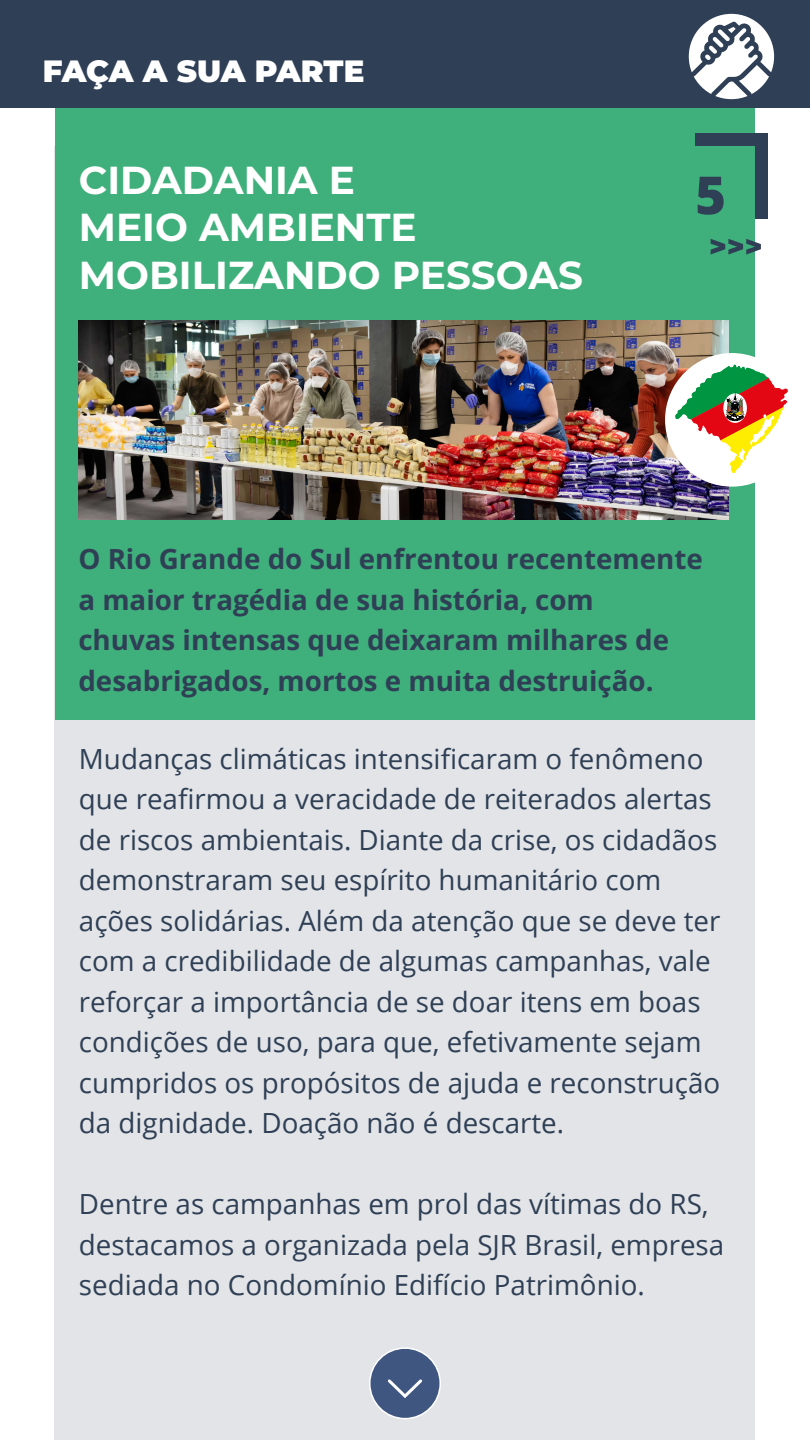
<style>
.page{position:relative;width:810px;height:1440px;background:#fff}
.page>*{position:absolute;margin:0;border:0;box-sizing:border-box;transform-origin:0 0}
.t1{font:800 52.5px "Open Sans";color:#2f3f55}
.t2{font:700 39px/47.2px "Montserrat";color:#fff}
.t3{font:900 30.75px "Montserrat";letter-spacing:-.01em;color:#fff}
.t4{font:27.75px/40.5px "Open Sans";color:#2f3f55}
.t5{font:700 27.75px/40.5px "Open Sans";color:#2f3f55}
</style>
<div class="page">
<div style="left:55px;top:146px;width:700px;height:1294px;background:#e2e4e7"></div>
<div style="left:55px;top:108px;width:700px;height:612px;background:#3fb07c"></div>
<div style="left:0;top:0;width:810px;height:108px;background:#2f3f55"></div>
<div style="left:370px;top:1348px;width:70px;height:71px;background:#3f5681;border-radius:50%"></div>
<div style="left:369px;top:1347px;width:72px;height:72px;border:2px solid #fff;border-radius:50%"></div>
<svg style="left:388px;top:1379px;width:34px;height:19px"></svg>
<div style="left:695px;top:134px;width:72px;height:12px;background:#2f3f55"></div>
<div style="left:755px;top:134px;width:12px;height:85px;background:#2f3f55"></div>
<div style="left:689px;top:14px;width:85px;height:85px;background:#fff;border-radius:50%"></div>
<svg style="left:691px;top:21px;width:81px;height:76px"></svg>
<img style="left:78px;top:321px;width:651px;height:198px">
<div style="left:665px;top:353px;width:134px;height:134px;background:#fff;border-radius:50%"></div>
<svg style="left:675px;top:364px;width:113px;height:109px"></svg>
<svg style="left:711px;top:239px;width:50px;height:16px"></svg>
<p class="t3" style="left:43px;top:48px;width:323px">FAÇA A SUA PARTE</p>
<h2 class="t2" style="left:79px;top:155px;width:506px">CIDADANIA E<br>MEIO AMBIENTE<br>MOBILIZANDO PESSOAS</h2>
<h1 class="t1" style="left:695px;top:155px;width:32px">5</h1>
<p class="t5" style="left:78px;top:538px;width:626px">O Rio Grande do Sul enfrentou recentemente a maior tragédia de sua história, com<br>chuvas intensas que deixaram milhares de desabrigados, mortos e muita destruição.</p>
<p class="t4" style="left:79px;top:738px;width:643px">Mudanças climáticas intensificaram o fenômeno que reafirmou a veracidade de reiterados alertas de riscos ambientais. Diante da crise, os cidadãos demonstraram seu espírito humanitário com ações solidárias. Além da atenção que se deve ter com a credibilidade de algumas campanhas, vale reforçar a importância de se doar itens em boas condições de uso, para que, efetivamente sejam cumpridos os propósitos de ajuda e reconstrução da dignidade. Doação não é descarte.</p>
<p class="t4" style="left:79px;top:1183px;width:647px">Dentre as campanhas em prol das vítimas do RS, destacamos a organizada pela SJR Brasil, empresa sediada no Condomínio Edifício Patrimônio.</p>
</div>
